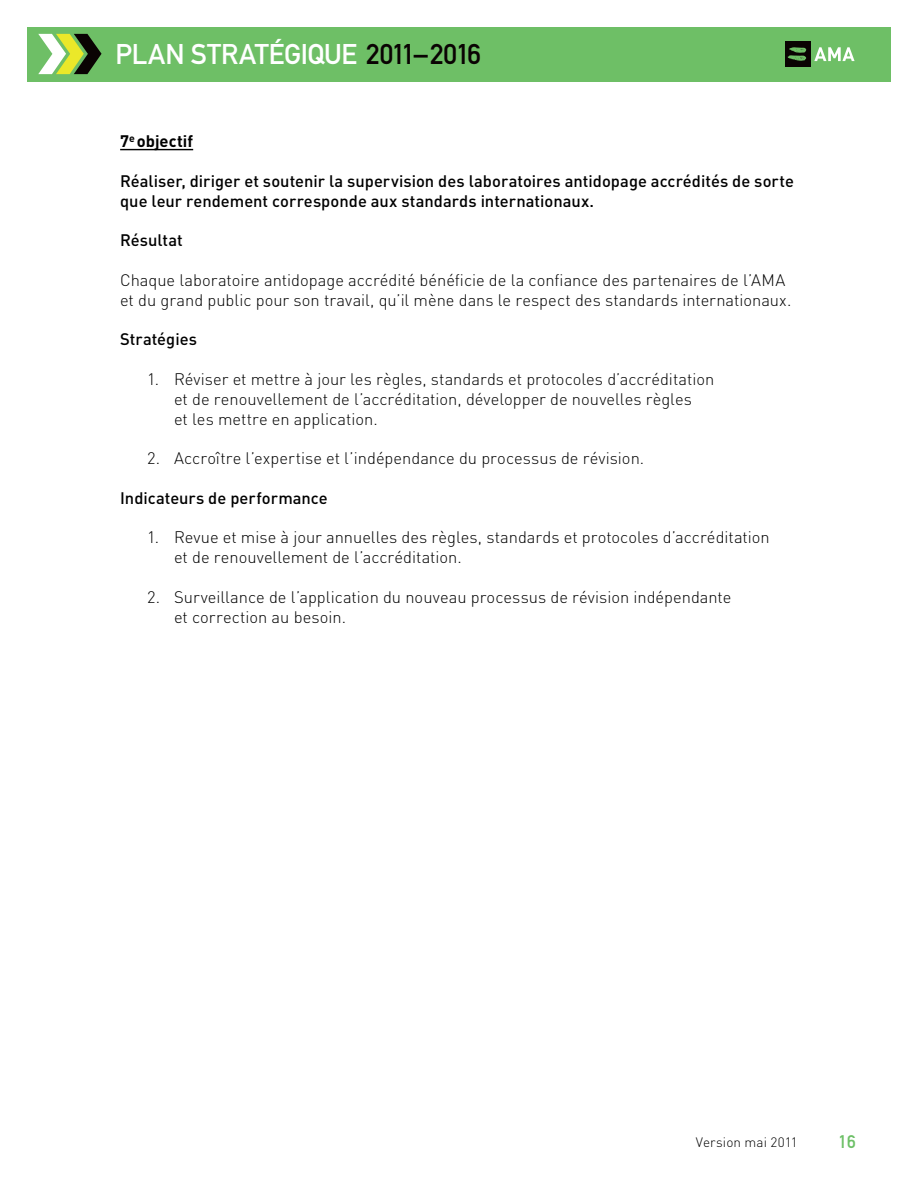
<style>
.page{position:relative;width:918px;height:1188px;background:#fff}
.page>*{position:absolute;margin:0;border:0;box-sizing:border-box;transform-origin:0 0}
.t1{font:28.05px "DIN Mittelschrift Alternate";letter-spacing:-.015em;color:#fff}
.t2{font:18px "DIN Mittelschrift Alternate";color:#6dc067}
.t3{font:300 16.5px/19.8px "DIN";color:#000}
.t4{font:500 16.5px/19.8px "DIN";color:#000}
.t5{font:700 16.5px "DIN";color:#000}
.t6{font:300 13.5px "DIN";letter-spacing:.01em;color:#000}
.t7{font:700 10.5px "DIN";color:#000}
.s1{color:#0a0303}
</style>
<div class="page">
<div style="left:27px;top:27px;width:864px;height:54px;background:#6ebf66"></div>
<svg style="left:38px;top:34px;width:64px;height:40px"></svg>
<div style="left:785px;top:41px;width:25px;height:26px;background:#0a0303"></div>
<svg style="left:788px;top:47px;width:18px;height:14px"></svg>
<svg style="left:814px;top:47px;width:41px;height:14px"></svg>
<hr style="left:120px;top:149px;width:73px;height:1px;background:#000">
<h1 class="t1" style="left:116px;top:38px;width:367px">PLAN STRATÉGIQUE <span class="s1">2011–2016</span></h1>
<p class="t5" style="left:120px;top:131px;width:75px">7 objectif</p>
<p class="t4" style="left:120px;top:171px;width:675px">Réaliser, diriger et soutenir la supervision des laboratoires antidopage accrédités de sorte que leur rendement corresponde aux standards internationaux.</p>
<p class="t4" style="left:120px;top:230px;width:64px">Résultat</p>
<p class="t3" style="left:120px;top:270px;width:673px">Chaque laboratoire antidopage accrédité bénéficie de la confiance des partenaires de l’AMA et du grand public pour son travail, qu’il mène dans le respect des standards internationaux.</p>
<p class="t4" style="left:120px;top:329px;width:78px">Stratégies</p>
<p class="t3" style="left:174px;top:369px;width:542px;text-indent:-27px">1. Réviser et mettre à jour les règles, standards et protocoles d’accréditation et de renouvellement de l’accréditation, développer de nouvelles règles<br>et les mettre en application.</p>
<p class="t3" style="left:147px;top:448px;width:499px">2. Accroître l’expertise et l’indépendance du processus de révision.</p>
<p class="t4" style="left:120px;top:487px;width:209px">Indicateurs de performance</p>
<p class="t3" style="left:174px;top:527px;width:597px;text-indent:-27px">1. Revue et mise à jour annuelles des règles, standards et protocoles d’accréditation et de renouvellement de l’accréditation.</p>
<p class="t3" style="left:174px;top:586px;width:559px;text-indent:-27px">2. Surveillance de l’application du nouveau processus de révision indépendante et correction au besoin.</p>
<p class="t7" style="left:129px;top:132px;width:7px">e</p>
<p class="t6" style="left:696px;top:1133px;width:103px">Version mai 2011</p>
<p class="t2" style="left:839px;top:1131px;width:19px">16</p>
</div>
